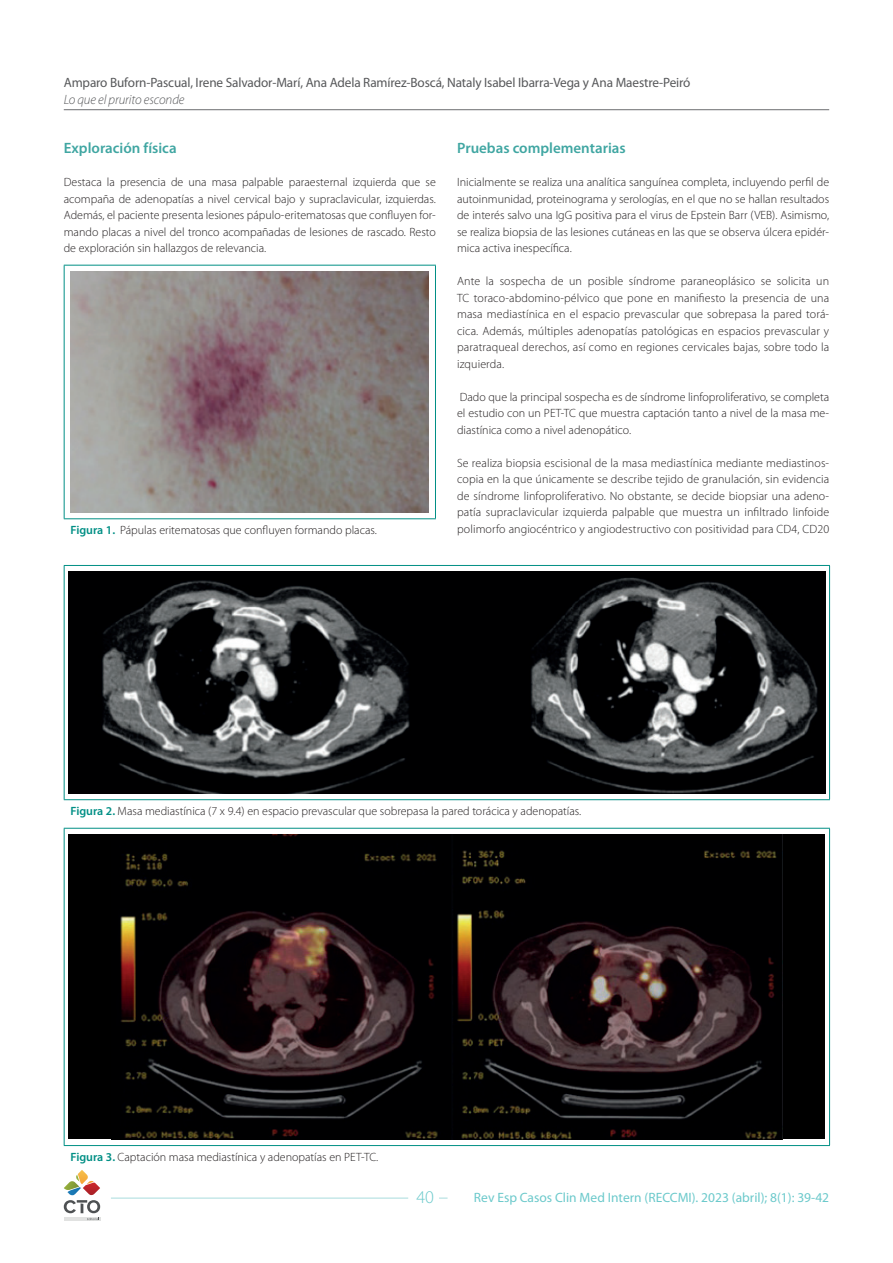
<style>
.page{position:relative;width:893px;height:1263px;background:#fff}
.page>*{position:absolute;margin:0;border:0;box-sizing:border-box;transform-origin:0 0}
.t1{font:300 18px "Myriad Pro";color:#6bc9cb}
._02_Segundo_Orden{font:600 15px "Myriad Pro";color:#40a6a2}
.t2{font:13.5px "Myriad Pro";letter-spacing:-.01em;color:#57585a}
.t3{font:13.5px "Myriad Pro";color:#6bc9cb}
.t4{font:italic 300 13.5px "Myriad Pro";letter-spacing:-.01em;color:#57585a}
._01_Texto_comun{font:300 12px/16.5px "Myriad Pro";color:#231f20;text-align:justify}
.s1{font-weight:600;color:#008f85}
</style>
<div class="page">
<hr style="left:64px;top:109px;width:765px;height:1px;background:#6c6d70">
<hr style="left:64px;top:1217px;width:36px;height:4px;background:#e1e2e1">
<svg style="left:64px;top:1170px;width:36px;height:50px"></svg>
<hr style="left:111px;top:1198px;width:297px;height:1px;background:#a8dcdd">
<hr style="left:64px;top:265px;width:372px;height:1px;background:#008f85">
<hr style="left:64px;top:266px;width:1px;height:252px;background:#008f85">
<hr style="left:435px;top:266px;width:1px;height:252px;background:#008f85">
<hr style="left:64px;top:518px;width:372px;height:1px;background:#008f85">
<img style="left:71px;top:272px;width:358px;height:240px">
<hr style="left:64px;top:565px;width:766px;height:1px;background:#008f85">
<hr style="left:64px;top:566px;width:1px;height:233px;background:#008f85">
<hr style="left:829px;top:566px;width:1px;height:233px;background:#008f85">
<hr style="left:64px;top:799px;width:766px;height:1px;background:#008f85">
<img style="left:68px;top:572px;width:757px;height:221px">
<hr style="left:64px;top:828px;width:766px;height:1px;background:#008f85">
<hr style="left:64px;top:829px;width:1px;height:316px;background:#008f85">
<hr style="left:829px;top:829px;width:1px;height:316px;background:#008f85">
<hr style="left:64px;top:1145px;width:766px;height:1px;background:#008f85">
<div style="left:68px;top:835px;width:757px;height:304px;background:#000"></div>
<img style="left:120px;top:835px;width:663px;height:304px">
<p class="t2" style="left:64px;top:74px;width:628px">Amparo Buforn-Pascual, Irene Salvador-Marí, Ana Adela Ramírez-Boscá, Nataly Isabel Ibarra-Vega y Ana Maestre-Peiró</p>
<p class="t4" style="left:64px;top:92px;width:122px">Lo que el prurito esconde</p>
<p class="_02_Segundo_Orden" style="left:64px;top:138px;width:114px">Exploración física</p>
<p class="_01_Texto_comun" style="left:64px;top:174px;width:374px">Destaca la presencia de una masa palpable paraesternal izquierda que se acompaña de adenopatías a nivel cervical bajo y supraclavicular, izquierdas.<br>Además, el paciente presenta lesiones pápulo-eritematosas que confluyen for&shy;mando placas a nivel del tronco acompañadas de lesiones de rascado. Resto de exploración sin hallazgos de relevancia.</p>
<p class="_01_Texto_comun" style="left:71px;top:522px;width:308px"><span class="s1">Figura 1.</span> Pápulas eritematosas que confluyen formando placas.</p>
<p class="_02_Segundo_Orden" style="left:457px;top:138px;width:170px">Pruebas complementarias</p>
<p class="_01_Texto_comun" style="left:457px;top:174px;width:374px">Inicialmente se realiza una analítica sanguínea completa, incluyendo perfil de autoinmunidad, proteinograma y serologías, en el que no se hallan resultados de interés salvo una IgG positiva para el virus de Epstein Barr (VEB). Asimismo, se realiza biopsia de las lesiones cutáneas en las que se observa úlcera epidér&shy;mica activa inespecífica.</p>
<p class="_01_Texto_comun" style="left:457px;top:273px;width:374px">Ante la sospecha de un posible síndrome paraneoplásico se solicita un TC toraco-abdomino-pélvico que pone en manifiesto la presencia de una masa mediastínica en el espacio prevascular que sobrepasa la pared torá&shy;cica. Además, múltiples adenopatías patológicas en espacios prevascular y paratraqueal derechos, así como en regiones cervicales bajas, sobre todo la izquierda.</p>
<p class="_01_Texto_comun" style="left:457px;top:388px;width:374px">Dado que la principal sospecha es de síndrome linfoproliferativo, se completa el estudio con un PET-TC que muestra captación tanto a nivel de la masa me&shy;diastínica como a nivel adenopático.</p>
<p class="_01_Texto_comun" style="left:457px;top:454px;width:374px">Se realiza biopsia escisional de la masa mediastínica mediante mediastinos&shy;copia en la que únicamente se describe tejido de granulación, sin evidencia de síndrome linfoproliferativo. No obstante, se decide biopsiar una adeno&shy;patía supraclavicular izquierda palpable que muestra un infiltrado linfoide polimorfo angiocéntrico y angiodestructivo con positividad para CD4, CD20</p>
<p class="_01_Texto_comun" style="left:71px;top:803px;width:512px"><span class="s1">Figura 2.</span> Masa mediastínica (7 x 9.4) en espacio prevascular que sobrepasa la pared torácica y adenopatías.</p>
<p class="_01_Texto_comun" style="left:71px;top:1149px;width:309px"><span class="s1">Figura 3.</span> Captación masa mediastínica y adenopatías en PET-TC.</p>
<h1 class="t1" style="left:416px;top:1187px;width:19px">40</h1>
<p class="t3" style="left:474px;top:1189px;width:357px">Rev Esp Casos Clin Med Intern (RECCMI). 2023 (abril); 8(1): 39-42</p>
</div>
